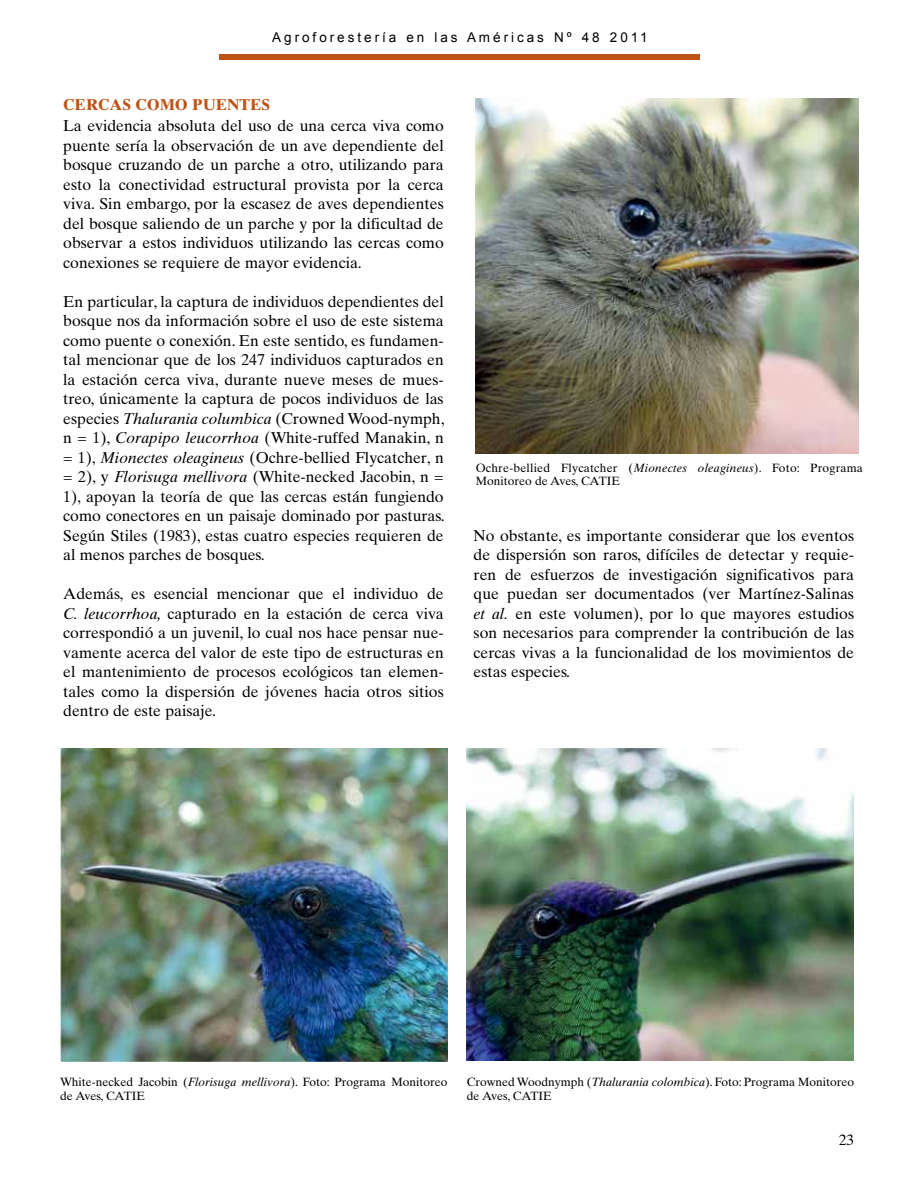
<style>
.page{position:relative;width:918px;height:1179px;background:#fff}
.page>*{position:absolute;margin:0;border:0;box-sizing:border-box;transform-origin:0 0}
.t1{font:15.75px/19.5px "Times Ten";color:#000;text-align:justify}
.t2{font:700 15.75px "Times Ten";letter-spacing:.055em;color:#be5317}
.t3{font:700 15.75px "Times Ten";color:#be5317}
.t4{font:15px "Times Ten";color:#000}
.t5{font:13.5px "Arial";letter-spacing:.22em;color:#000}
.t6{font:12px/13.5px "Times Ten";color:#000}
.s1{font-style:italic}
</style>
<div class="page">
<div style="left:219px;top:54px;width:481px;height:6px;background:#be5317"></div>
<img style="left:476px;top:99px;width:382px;height:354px">
<img style="left:60px;top:749px;width:387px;height:312px">
<img style="left:467px;top:749px;width:387px;height:312px">
<p class="t5" style="left:272px;top:29px;width:377px">Agroforestería en las Américas Nº 48 2011</p>
<p class="t3" style="left:63px;top:95px;width:24px">CERCAS</p>
<p class="t2" style="left:136px;top:95px;width:115px">C OMO PUENTES</p>
<p class="t1" style="left:63px;top:116px;width:382px">La evidencia absoluta del uso de una cerca viva como puente sería la observación de un ave dependiente del bosque cruzando de un parche a otro, utilizando para esto la conectividad estructural provista por la cerca viva. Sin embargo, por la escasez de aves dependientes del bosque saliendo de un parche y por la dificultad de observar a estos individuos utilizando las cercas como conexiones se requiere de mayor evidencia.</p>
<p class="t1" style="left:63px;top:291px;width:383px">En particular, la captura de individuos dependientes del bosque nos da información sobre el uso de este sistema como puente o conexión. En este sentido, es fundamen&shy;tal mencionar que de los 247 individuos capturados en la estación cerca viva, durante nueve meses de mues&shy;treo, únicamente la captura de pocos individuos de las especies <span class="s1">Thalurania columbica</span> (Crowned Wood-nymph, n = 1), <span class="s1">Corapipo leucorrhoa</span> (White-ruffed Manakin, n = 1), <span class="s1">Mionectes oleagineus</span> (Ochre-bellied Flycatcher, n = 2), y <span class="s1">Florisuga mellivora</span> (White-necked Jacobin, n = 1), apoyan la teoría de que las cercas están fungiendo como conectores en un paisaje dominado por pasturas.<br>Según Stiles (1983), estas cuatro especies requieren de al menos parches de bosques.</p>
<p class="t1" style="left:63px;top:584px;width:382px">Además, es esencial mencionar que el individuo de <span class="s1">C. leucorrhoa,</span> capturado en la estación de cerca viva correspondió a un juvenil, lo cual nos hace pensar nue&shy;vamente acerca del valor de este tipo de estructuras en el mantenimiento de procesos ecológicos tan elemen&shy;tales como la dispersión de jóvenes hacia otros sitios dentro de este paisaje.</p>
<p class="t6" style="left:476px;top:461px;width:389px">Ochre-bellied Flycatcher (<span class="s1">Mionectes oleagineus</span>). Foto: Programa<br>Monitoreo de Aves, CATIE</p>
<p class="t1" style="left:474px;top:525px;width:382px">No obstante, es importante considerar que los eventos de dispersión son raros, difíciles de detectar y requie&shy;ren de esfuerzos de investigación significativos para que puedan ser documentados (ver Martínez-Salinas <span class="s1">et al.</span> en este volumen), por lo que mayores estudios son necesarios para comprender la contribución de las cercas vivas a la funcionalidad de los movimientos de estas especies.</p>
<p class="t6" style="left:60px;top:1075px;width:389px">White-necked Jacobin (<span class="s1">Florisuga mellivora</span>). Foto: Programa Monitoreo de Aves, CATIE</p>
<p class="t6" style="left:467px;top:1075px;width:389px">Crowned Woodnymph (<span class="s1">Thalurania colombica</span>). Foto: Programa Monitoreo de Aves, CATIE</p>
<p class="t4" style="left:839px;top:1131px;width:16px">23</p>
</div>
